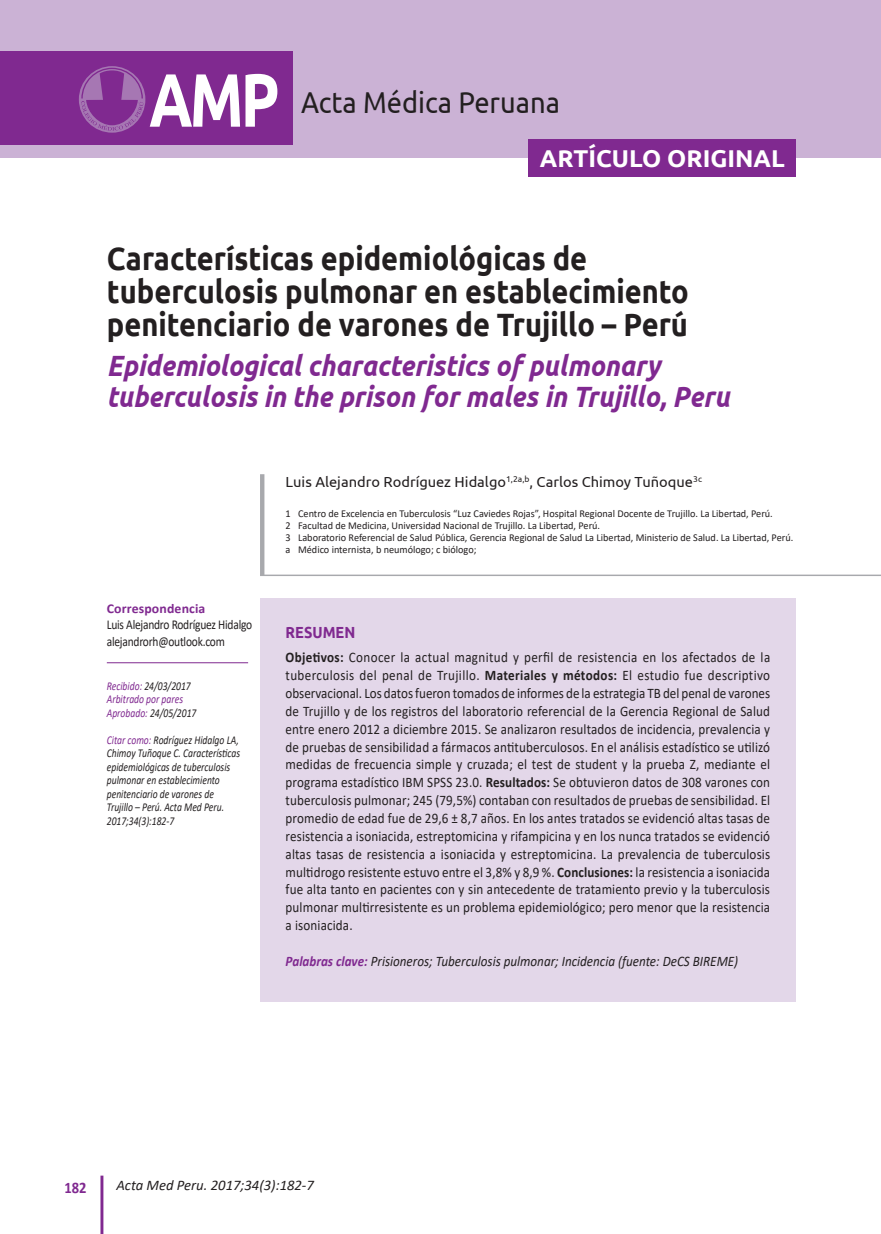
<style>
.page{position:relative;width:881px;height:1234px;background:#fff}
.page>*{position:absolute;margin:0;border:0;box-sizing:border-box;transform-origin:0 0}
.t1{font:700 75.3px "Ubuntu";color:#fff;scale:.8 1}
.t2{font:700 32.25px/33px "Ubuntu";color:#231f20;scale:.9 1}
.t3{font:30.15px "Ubuntu";color:#231f20;scale:.9 1}
.t4{font:italic 700 29.25px/31.5px "Ubuntu";color:#802990;scale:.9 1}
.t5{font:700 24.3px "Ubuntu";color:#fff}
.t6{font:700 16.05px "Ubuntu";color:#802990;scale:.9 1}
.t7{font:700 16.05px "Calibri";color:#802990;scale:.9 1}
.t8{font:italic 14.7px "Calibri";color:#231f20}
.t9{font:14.55px/17.9px "Calibri";letter-spacing:.01em;color:#231f20;text-align:justify;scale:.9 1}
.t10{font:italic 14.55px "Calibri";color:#231f20;scale:.9 1}
.t11{font:14.55px "Ubuntu";color:#231f20}
.t12{font:13.5px/16.5px "Calibri";letter-spacing:-.02em;color:#231f20;scale:.85 1}
.t13{font:700 13.5px "Calibri";letter-spacing:.01em;color:#802990}
.t14{font:italic 12px/13.5px "Calibri";color:#231f20;scale:.8 1}
.t15{font:italic 12px/13.5px "Calibri";color:#802990;scale:.8 1}
.t16{font:10.5px/12px "Calibri";color:#231f20}
.s1{color:#231f20}
.s2{color:#802990}
.s3{font-weight:700}
.s4{font-weight:700;color:#802990}
</style>
<div class="page">
<hr style="left:100px;top:1175px;width:3px;height:58px;background:#802990">
<div style="left:0;top:0;width:880px;height:158px;background:#cbb2d5"></div>
<div style="left:0;top:51px;width:293px;height:94px;background:#802990"></div>
<svg style="left:79px;top:66px;width:66px;height:67px"></svg>
<svg style="left:81px;top:68px;width:62px;height:63px"></svg>
<div style="left:260px;top:598px;width:534px;height:403px;background:#e3d7e9"></div>
<div style="left:528px;top:139px;width:268px;height:38px;background:#802990"></div>
<hr style="left:260px;top:474px;width:4px;height:101px;background:#a8a9ad">
<hr style="left:260px;top:574px;width:620px;height:2px;background:#a8a9ad">
<hr style="left:107px;top:662px;width:141px;height:1px;background:#802990">
<h1 class="t1" style="left:149px;top:50px;width:164px">AMP</h1>
<h3 class="t3" style="left:301px;top:84px;width:289px">Acta Médica Peruana</h3>
<h3 class="t5" style="left:539px;top:142px;width:246px">ARTÍCULO ORIGINAL</h3>
<h2 class="t2" style="left:107px;top:240px;width:648px">Características epidemiológicas de tuberculosis pulmonar en establecimiento penitenciario de varones de Trujillo – Perú</h2>
<h3 class="t4" style="left:107px;top:349px;width:693px">Epidemiological characteristics of pulmonary tuberculosis in the prison for males in Trujillo, Peru</h3>
<p class="t13" style="left:107px;top:598px;width:100px">Correspondencia</p>
<p class="t12" style="left:107px;top:616px;width:172px">Luis Alejandro Rodríguez Hidalgo alejandrorh@outlook.com</p>
<p class="t15" style="left:107px;top:678px;width:113px">Recibido: <span class="s1">24/03/2017<br></span>Arbitrado por pares<br>Aprobado: <span class="s1">24/05/2017</span></p>
<p class="t14" style="left:107px;top:732px;width:168px"><span class="s2">Citar como:</span> Rodríguez Hidalgo LA,<br>Chimoy Tuñoque C. Características epidemiológicas de tuberculosis pulmonar en establecimiento penitenciario de varones de<br>Trujillo – Perú. Acta Med Peru.<br>2017;34(3):182-7</p>
<p class="t11" style="left:285px;top:473px;width:418px">Luis Alejandro Rodríguez Hidalgo<sup>1,2a,b</sup>, Carlos Chimoy Tuñoque<sup>3c</sup></p>
<p class="t16" style="left:285px;top:507px;width:509px">1 Centro de Excelencia en Tuberculosis “Luz Caviedes Rojas”, Hospital Regional Docente de Trujillo. La Libertad, Perú.<br>2 Facultad de Medicina, Universidad Nacional de Trujillo. La Libertad, Perú.<br>3 Laboratorio Referencial de Salud Pública, Gerencia Regional de Salud La Libertad, Ministerio de Salud. La Libertad, Perú. a Médico internista, b neumólogo; c biólogo;</p>
<p class="t6" style="left:285px;top:621px;width:79px">RESUMEN</p>
<p class="t9" style="left:285px;top:648px;width:540px"><span class="s3">Objetivos:</span> Conocer la actual magnitud y perfil de resistencia en los afectados de la tuberculosis del penal de Trujillo. <span class="s3">Materiales y métodos:</span> El estudio fue descriptivo observacional. Los datos fueron tomados de informes de la estrategia TB del penal de varones de Trujillo y de los registros del laboratorio referencial de la Gerencia Regional de Salud entre enero 2012 a diciembre 2015. Se analizaron resultados de incidencia, prevalencia y de pruebas de sensibilidad a fármacos antituberculosos. En el análisis estadístico se utilizó medidas de frecuencia simple y cruzada; el test de student y la prueba Z, mediante el programa estadístico IBM SPSS 23.0. <span class="s3">Resultados:</span> Se obtuvieron datos de 308 varones con tuberculosis pulmonar; 245 (79,5%) contaban con resultados de pruebas de sensibilidad. El promedio de edad fue de 29,6 ± 8,7 años. En los antes tratados se evidenció altas tasas de resistencia a isoniacida, estreptomicina y rifampicina y en los nunca tratados se evidenció altas tasas de resistencia a isoniacida y estreptomicina. La prevalencia de tuberculosis multidrogo resistente estuvo entre el 3,8% y 8,9 %. <span class="s3">Conclusiones:</span> la resistencia a isoniacida fue alta tanto en pacientes con y sin antecedente de tratamiento previo y la tuberculosis pulmonar multirresistente es un problema epidemiológico; pero menor que la resistencia a isoniacida.</p>
<p class="t10" style="left:285px;top:950px;width:504px"><span class="s4">Palabras clave:</span> Prisioneros; Tuberculosis pulmonar; Incidencia (fuente: DeCS BIREME)</p>
<p class="t7" style="left:64px;top:1175px;width:26px">182</p>
<p class="t8" style="left:116px;top:1174px;width:199px">Acta Med Peru. 2017;34(3):182-7</p>
</div>
